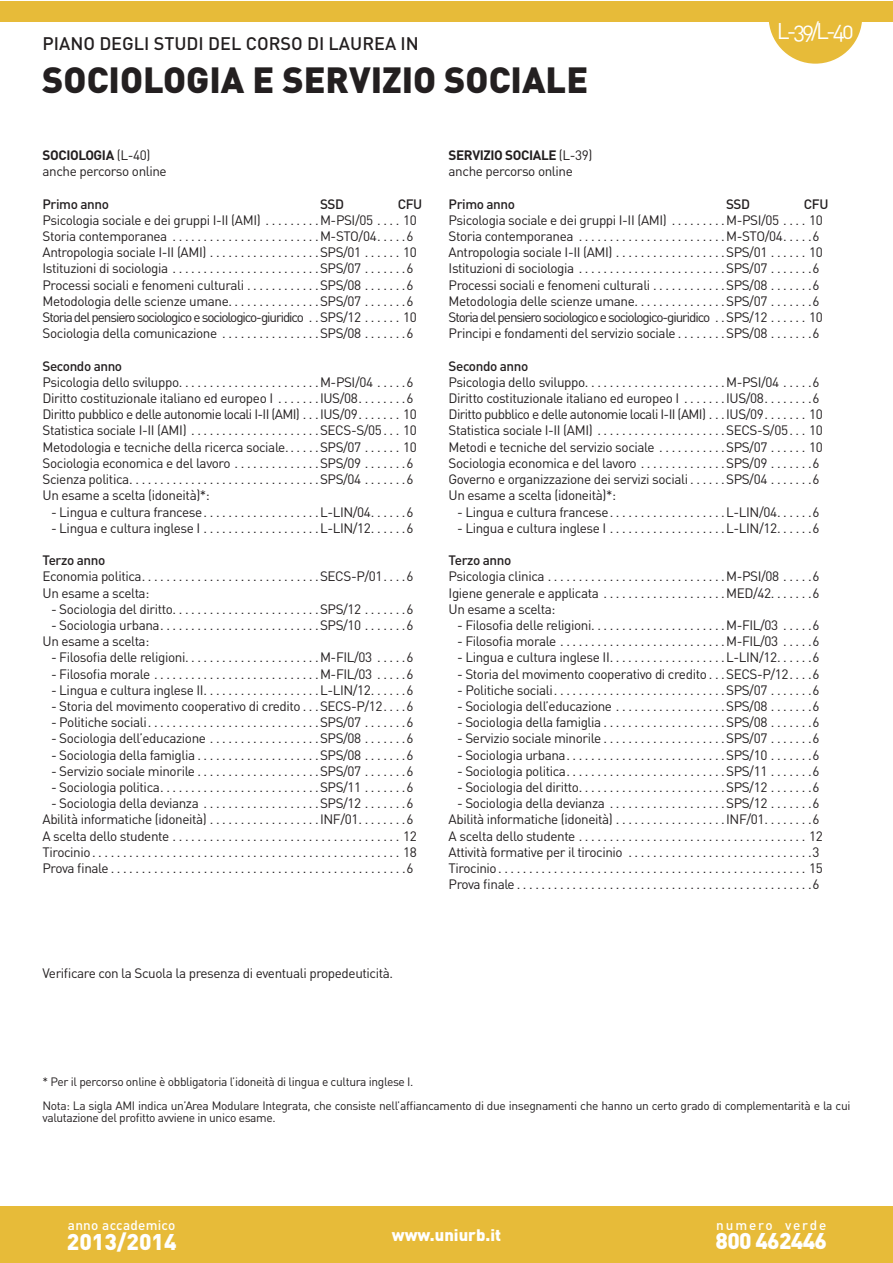
<style>
.page{position:relative;width:893px;height:1263px;background:#fff}
.page>*{position:absolute;margin:0;border:0;box-sizing:border-box;transform-origin:0 0}
.t1{font:900 36px "DIN";color:#231f20}
.t2{font:900 22.5px "DIN";color:#fff}
.t3{font:900 22.5px "DIN";letter-spacing:-.03em;color:#fff}
.t4{font:22.5px "DIN Regular Alternate";color:#fff}
.t5{font:500 18px "DIN";color:#231f20}
.t6{font:900 16.5px "DIN";color:#fff}
.t7{font:13.5px/16.2px "DIN";letter-spacing:-.03em;color:#231f20}
.t8{font:500 13.5px "DIN";letter-spacing:-.03em;color:#231f20}
.t9{font:500 13.5px "DIN";letter-spacing:.02em;color:#fff}
.t10{font:500 13.5px "DIN";letter-spacing:.14em;color:#fff}
.t11{font:12px/24px "DIN";letter-spacing:-.03em;color:#231f20}
.s1{font-weight:700}
</style>
<div class="page">
<svg style="left:769px;top:22px;width:93px;height:42px"></svg>
<div style="left:0;top:1px;width:892px;height:21px;background:#e7bb39"></div>
<div style="left:0;top:1206px;width:892px;height:57px;background:#e7bb39"></div>
<h3 class="t5" style="left:43px;top:32px;width:378px">PIANO DEGLI STUDI DEL CORSO DI LAUREA IN</h3>
<h1 class="t1" style="left:42px;top:56px;width:547px">SOCIOLOGIA E SERVIZIO SOCIALE</h1>
<h2 class="t4" style="left:777px;top:16px;width:78px">L-39/L-40</h2>
<p class="t7" style="left:43px;top:147px;width:126px"><span class="s1">SOCIOLOGIA</span> (L-40) anche percorso online</p>
<p class="t8" style="left:43px;top:195px;width:68px">Primo anno</p>
<p class="t8" style="left:320px;top:195px;width:25px">SSD</p>
<p class="t8" style="left:398px;top:195px;width:26px">CFU</p>
<p class="t7" style="left:43px;top:212px;width:376px">Psicologia sociale e dei gruppi I-II (AMI) . . . . . . . . .M-PSI/05 . . . . 10<br>Storia contemporanea ........................M-STO/04 .....6<br>Antropologia sociale I-II (AMI) . . . . . . . . . . . . . . . . . .SPS/01 . . . . . . 10<br>Istituzioni di sociologia ........................SPS/07 .......6<br>Processi sociali e fenomeni culturali . . . . . . . . . . . .SPS/08 . . . . . . .6<br>Metodologia delle scienze umane. . . . . . . . . . . . . . .SPS/07 . . . . . . .6<br>Storia del pensiero sociologico e sociologico-giuridico . . SPS/12 . . . . . . 10<br>Sociologia della comunicazione . . . . . . . . . . . . . . . .SPS/08 . . . . . . .6</p>
<p class="t8" style="left:43px;top:357px;width:81px">Secondo anno</p>
<p class="t7" style="left:43px;top:374px;width:376px">Psicologia dello sviluppo . . . . . . . . . . . . . . . . . . . . . . .M-PSI/04 . . . . .6<br>Diritto costituzionale italiano ed europeo I . . . . . . .IUS/08 . . . . . . . .6<br>Diritto pubblico e delle autonomie locali I-II (AMI) . . .IUS/09 . . . . . . . 10<br>Statistica sociale I-II (AMI) . . . . . . . . . . . . . . . . . . . . .SECS-S/05 . . . 10<br>Metodologia e tecniche della ricerca sociale. . . . . .SPS/07 . . . . . . 10<br>Sociologia economica e del lavoro . . . . . . . . . . . . . .SPS/09 . . . . . . .6<br>Scienza politica ...............................SPS/04 .......6<br>Un esame a scelta (idoneità)*:</p>
<p class="t7" style="left:51px;top:503px;width:364px">- Lingua e cultura francese . . . . . . . . . . . . . . . . . . .L-LIN/04 . . . . . .6</p>
<p class="t7" style="left:51px;top:519px;width:364px">- Lingua e cultura inglese I . . . . . . . . . . . . . . . . . . .L-LIN/12 . . . . . .6</p>
<p class="t8" style="left:43px;top:552px;width:64px">Terzo anno</p>
<p class="t7" style="left:43px;top:568px;width:373px">Economia politica .............................SECS-P/01 ....6<br>Un esame a scelta:</p>
<p class="t7" style="left:51px;top:600px;width:364px">- Sociologia del diritto ........................SPS/12 .......6</p>
<p class="t7" style="left:43px;top:617px;width:373px;text-indent:9px">- Sociologia urbana ..........................SPS/10 .......6<br>Un esame a scelta:</p>
<p class="t7" style="left:51px;top:649px;width:364px">- Filosofia delle religioni. . . . . . . . . . . . . . . . . . . . . .M-FIL/03 . . . . .6</p>
<p class="t7" style="left:51px;top:665px;width:364px">- Filosofia morale ...........................M-FIL/03 .....6</p>
<p class="t7" style="left:51px;top:681px;width:364px">- Lingua e cultura inglese II . . . . . . . . . . . . . . . . . . .L-LIN/12 . . . . . .6</p>
<p class="t7" style="left:51px;top:698px;width:364px">- Storia del movimento cooperativo di credito . . .SECS-P/12 . . . .6</p>
<p class="t7" style="left:51px;top:714px;width:364px">- Politiche sociali ............................SPS/07 .......6</p>
<p class="t7" style="left:51px;top:730px;width:364px">- Sociologia dell’educazione . . . . . . . . . . . . . . . . . .SPS/08 . . . . . . .6</p>
<p class="t7" style="left:51px;top:746px;width:364px">- Sociologia della famiglia ....................SPS/08 .......6</p>
<p class="t7" style="left:51px;top:762px;width:364px">- Servizio sociale minorile ....................SPS/07 .......6</p>
<p class="t7" style="left:51px;top:779px;width:364px">- Sociologia politica ..........................SPS/11 .......6</p>
<p class="t7" style="left:43px;top:795px;width:376px;text-align:center">- Sociologia della devianza . . . . . . . . . . . . . . . . . . .SPS/12 . . . . . . .6<br>Abilità informatiche (idoneità) . . . . . . . . . . . . . . . . . .INF/01 . . . . . . . .6<br>A scelta dello studente .....................................12<br>Tirocinio ..................................................18<br>Prova finale ................................................6</p>
<p class="t7" style="left:449px;top:147px;width:145px"><span class="s1">SERVIZIO SOCIALE</span> (L-39) anche percorso online</p>
<p class="t8" style="left:449px;top:195px;width:68px">Primo anno</p>
<p class="t8" style="left:726px;top:195px;width:25px">SSD</p>
<p class="t8" style="left:804px;top:195px;width:26px">CFU</p>
<p class="t7" style="left:449px;top:212px;width:376px">Psicologia sociale e dei gruppi I-II (AMI) . . . . . . . . .M-PSI/05 . . . . 10<br>Storia contemporanea ........................M-STO/04 .....6<br>Antropologia sociale I-II (AMI) . . . . . . . . . . . . . . . . . .SPS/01 . . . . . . 10<br>Istituzioni di sociologia ........................SPS/07 .......6<br>Processi sociali e fenomeni culturali . . . . . . . . . . . .SPS/08 . . . . . . .6<br>Metodologia delle scienze umane. . . . . . . . . . . . . . .SPS/07 . . . . . . .6<br>Storia del pensiero sociologico e sociologico-giuridico . . SPS/12 . . . . . . 10<br>Principi e fondamenti del servizio sociale . . . . . . . .SPS/08 . . . . . . .6</p>
<p class="t8" style="left:449px;top:357px;width:81px">Secondo anno</p>
<p class="t7" style="left:449px;top:374px;width:376px">Psicologia dello sviluppo . . . . . . . . . . . . . . . . . . . . . . .M-PSI/04 . . . . .6<br>Diritto costituzionale italiano ed europeo I . . . . . . .IUS/08 . . . . . . . .6<br>Diritto pubblico e delle autonomie locali I-II (AMI) . . .IUS/09 . . . . . . . 10<br>Statistica sociale I-II (AMI) . . . . . . . . . . . . . . . . . . . . .SECS-S/05 . . . 10<br>Metodi e tecniche del servizio sociale . . . . . . . . . . .SPS/07 . . . . . . 10<br>Sociologia economica e del lavoro . . . . . . . . . . . . . .SPS/09 . . . . . . .6<br>Governo e organizzazione dei servizi sociali . . . . . .SPS/04 . . . . . . .6<br>Un esame a scelta (idoneità)*:</p>
<p class="t7" style="left:457px;top:503px;width:364px">- Lingua e cultura francese . . . . . . . . . . . . . . . . . . .L-LIN/04 . . . . . .6</p>
<p class="t7" style="left:457px;top:519px;width:364px">- Lingua e cultura inglese I . . . . . . . . . . . . . . . . . . .L-LIN/12 . . . . . .6</p>
<p class="t8" style="left:449px;top:552px;width:64px">Terzo anno</p>
<p class="t7" style="left:449px;top:568px;width:373px;text-align:justify">Psicologia clinica .............................M-PSI/08 .....6<br>Igiene generale e applicata ....................MED/42 .......6<br>Un esame a scelta:</p>
<p class="t7" style="left:457px;top:617px;width:364px">- Filosofia delle religioni. . . . . . . . . . . . . . . . . . . . . .M-FIL/03 . . . . .6</p>
<p class="t7" style="left:457px;top:633px;width:364px">- Filosofia morale ...........................M-FIL/03 .....6</p>
<p class="t7" style="left:457px;top:649px;width:364px">- Lingua e cultura inglese II . . . . . . . . . . . . . . . . . . .L-LIN/12 . . . . . .6</p>
<p class="t7" style="left:457px;top:665px;width:364px">- Storia del movimento cooperativo di credito . . .SECS-P/12 . . . .6</p>
<p class="t7" style="left:457px;top:681px;width:364px">- Politiche sociali ............................SPS/07 .......6</p>
<p class="t7" style="left:457px;top:698px;width:364px">- Sociologia dell’educazione . . . . . . . . . . . . . . . . . .SPS/08 . . . . . . .6</p>
<p class="t7" style="left:457px;top:714px;width:364px">- Sociologia della famiglia ....................SPS/08 .......6</p>
<p class="t7" style="left:457px;top:730px;width:364px">- Servizio sociale minorile ....................SPS/07 .......6</p>
<p class="t7" style="left:457px;top:746px;width:364px">- Sociologia urbana ..........................SPS/10 .......6</p>
<p class="t7" style="left:457px;top:762px;width:364px">- Sociologia politica ..........................SPS/11 .......6</p>
<p class="t7" style="left:457px;top:779px;width:364px">- Sociologia del diritto ........................SPS/12 .......6</p>
<p class="t7" style="left:449px;top:795px;width:376px;text-align:center">- Sociologia della devianza . . . . . . . . . . . . . . . . . . .SPS/12 . . . . . . .6<br>Abilità informatiche (idoneità) . . . . . . . . . . . . . . . . . .INF/01 . . . . . . . .6<br>A scelta dello studente .....................................12<br>Attività formative per il tirocinio ..............................3<br>Tirocinio ..................................................15<br>Prova finale ................................................6</p>
<p class="t7" style="left:43px;top:965px;width:352px">Verificare con la Scuola la presenza di eventuali propedeuticità.</p>
<p class="t11" style="left:43px;top:1070px;width:809px">* Per il percorso online è obbligatoria l’idoneità di lingua e cultura inglese I.<br>Nota: La sigla AMI indica un’Area Modulare Integrata, che consiste nell’affiancamento di due insegnamenti che hanno un certo grado di complementarità e la cui</p>
<p class="t11" style="left:43px;top:1106px;width:235px">valutazione del profitto avviene in unico esame.</p>
<p class="t9" style="left:68px;top:1217px;width:109px">anno accademico</p>
<h2 class="t2" style="left:67px;top:1227px;width:111px">2013/2014</h2>
<p class="t6" style="left:392px;top:1224px;width:111px">www.uniurb.it</p>
<p class="t10" style="left:716px;top:1216px;width:112px">numero verde</p>
<h2 class="t3" style="left:715px;top:1226px;width:113px">800 462446</h2>
</div>
